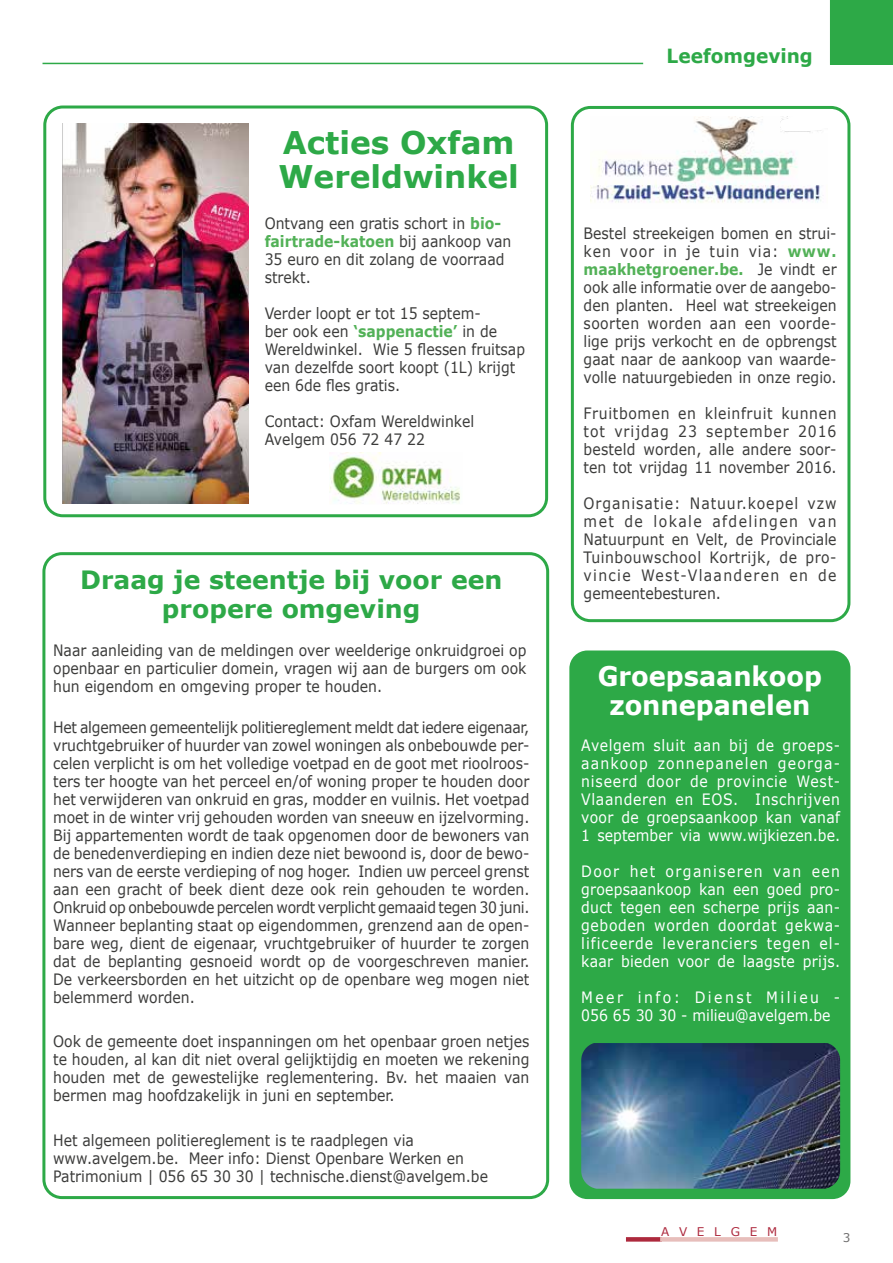
<style>
.page{position:relative;width:893px;height:1263px;background:#fff}
.page>*{position:absolute;margin:0;border:0;box-sizing:border-box;transform-origin:0 0}
.t1{font:700 31.2px/34.5px "Verdana";color:#2da947}
.t2{font:700 27px/28.5px "Verdana";color:#fff;text-align:center;scale:.95 1}
.t3{font:700 25.2px/28.5px "Verdana";color:#2da947;text-align:center}
.t4{font:700 19.5px "Verdana";color:#2da947;scale:.95 1}
.t5{font:15.6px/18px "Verdana";color:#3c3c3b;text-align:justify;scale:.89 1}
.t6{font:15.6px/18px "Verdana";letter-spacing:.02em;color:#fff;text-align:justify;scale:.89 1}
.t7{font:15.6px/18px "Verdana";color:#fff;scale:.89 1}
.t8{font:12px "Verdana";color:#ad293d}
.t9{font:12px "Verdana";color:#706f6f}
.s1{font-weight:700;color:#52b157}
</style>
<div class="page">
<svg style="left:626px;top:1237px;width:34px;height:4px"></svg>
<hr style="left:660px;top:1237px;width:118px;height:4px;background:#e7bebb">
<div style="left:830px;top:0;width:63px;height:65px;background:#2da947"></div>
<hr style="left:43px;top:63px;width:600px;height:1px;background:#2da947">
<div style="left:569px;top:650px;width:281px;height:549px;background:#2da947;border-radius:18px"></div>
<img style="left:581px;top:1043px;width:259px;height:146px">
<div style="left:42px;top:552px;width:507px;height:647px;border:3px solid #2da947;border-radius:18px"></div>
<div style="left:571px;top:106px;width:279px;height:516px;border:3px solid #2da947;border-radius:18px"></div>
<img style="left:590px;top:116px;width:231px;height:87px">
<div style="left:43px;top:105px;width:505px;height:412px;border:3px solid #2da947;border-radius:18px"></div>
<img style="left:62px;top:124px;width:187px;height:379px">
<img style="left:330px;top:452px;width:130px;height:52px">
<h1 class="t1" style="left:278px;top:125px;width:242px">Acties Oxfam<br>Wereldwinkel</h1>
<p class="t5" style="left:265px;top:214px;width:279px;text-align:left">Ontvang een gratis schort in <span class="s1">bio&shy;fairtrade-katoen</span> bij aankoop van<br>35 euro en dit zolang de voorraad strekt.</p>
<p class="t5" style="left:265px;top:304px;width:294px;text-align:left">Verder loopt er tot 15 septem-<br>ber ook een <span class="s1">‘sappenactie’</span> in de<br>Wereldwinkel. Wie 5 flessen fruitsap van dezelfde soort koopt (1L) krijgt een 6de fles gratis.</p>
<p class="t5" style="left:265px;top:412px;width:237px">Contact: Oxfam Wereldwinkel<br>Avelgem 056 72 47 22</p>
<h3 class="t3" style="left:80px;top:565px;width:424px">Draag je steentje bij voor een propere omgeving</h3>
<p class="t5" style="left:53px;top:641px;width:533px">Naar aanleiding van de meldingen over weelderige onkruidgroei op openbaar en particulier domein, vragen wij aan de burgers om ook hun eigendom en omgeving proper te houden.</p>
<p class="t5" style="left:53px;top:718px;width:537px">Het algemeen gemeentelijk politiereglement meldt dat iedere eigenaar, vruchtgebruiker of huurder van zowel woningen als onbebouwde per&shy;celen verplicht is om het volledige voetpad en de goot met rioolroos&shy;ters ter hoogte van het perceel en/of woning proper te houden door het verwijderen van onkruid en gras, modder en vuilnis. Het voetpad moet in de winter vrij gehouden worden van sneeuw en ijzelvorming.<br>Bij appartementen wordt de taak opgenomen door de bewoners van de benedenverdieping en indien deze niet bewoond is, door de bewo&shy;ners van de eerste verdieping of nog hoger. Indien uw perceel grenst aan een gracht of beek dient deze ook rein gehouden te worden.<br>Onkruid op onbebouwde percelen wordt verplicht gemaaid tegen 30 juni.<br>Wanneer beplanting staat op eigendommen, grenzend aan de open&shy;bare weg, dient de eigenaar, vruchtgebruiker of huurder te zorgen dat de beplanting gesnoeid wordt op de voorgeschreven manier.<br>De verkeersborden en het uitzicht op de openbare weg mogen niet belemmerd worden.</p>
<p class="t5" style="left:53px;top:1032px;width:537px">Ook de gemeente doet inspanningen om het openbaar groen netjes te houden, al kan dit niet overal gelijktijdig en moeten we rekening houden met de gewestelijke reglementering. Bv. het maaien van bermen mag hoofdzakelijk in juni en september.</p>
<p class="t5" style="left:53px;top:1131px;width:490px;text-align:left">Het algemeen politiereglement is te raadplegen via www.avelgem.be. Meer info: Dienst Openbare Werken en<br>Patrimonium | 056 65 30 30 | technische.dienst@avelgem.be</p>
<p class="t4" style="left:667px;top:42px;width:156px">Leefomgeving</p>
<p class="t5" style="left:584px;top:224px;width:286px">Bestel streekeigen bomen en strui&shy;ken voor in je tuin via: <span class="s1">www. maakhetgroener.be.</span> Je vindt er ook alle informatie over de aangebo&shy;den planten. Heel wat streekeigen soorten worden aan een voorde&shy;lige prijs verkocht en de opbrengst gaat naar de aankoop van waarde&shy;volle natuurgebieden in onze regio.</p>
<p class="t5" style="left:584px;top:404px;width:286px">Fruitbomen en kleinfruit kunnen tot vrijdag 23 september 2016 besteld worden, alle andere soor&shy;ten tot vrijdag 11 november 2016.</p>
<p class="t5" style="left:584px;top:494px;width:286px">Organisatie: Natuur.koepel vzw met de lokale afdelingen van Natuurpunt en Velt, de Provinciale Tuinbouwschool Kortrijk, de pro&shy;vincie West-Vlaanderen en de gemeentebesturen.</p>
<h2 class="t2" style="left:598px;top:662px;width:238px">Groepsaankoop zonnepanelen</h2>
<p class="t6" style="left:581px;top:736px;width:292px">Avelgem sluit aan bij de groeps&shy;aankoop zonnepanelen georga&shy;niseerd door de provincie West-Vlaanderen en EOS. Inschrijven voor de groepsaankoop kan vanaf 1 september via www.wijkiezen.be.</p>
<p class="t6" style="left:581px;top:862px;width:292px">Door het organiseren van een groepsaankoop kan een goed pro&shy;duct tegen een scherpe prijs aan&shy;geboden worden doordat gekwa&shy;lificeerde leveranciers tegen el&shy;kaar bieden voor de laagste prijs.</p>
<p class="t7" style="left:581px;top:988px;width:292px">Meer info: Dienst Milieu -<br>056 65 30 30 - milieu@avelgem.be</p>
<p class="t8" style="left:661px;top:1223px;width:118px">A V E L G E M</p>
<p class="t9" style="left:843px;top:1229px;width:9px">3</p>
</div>
